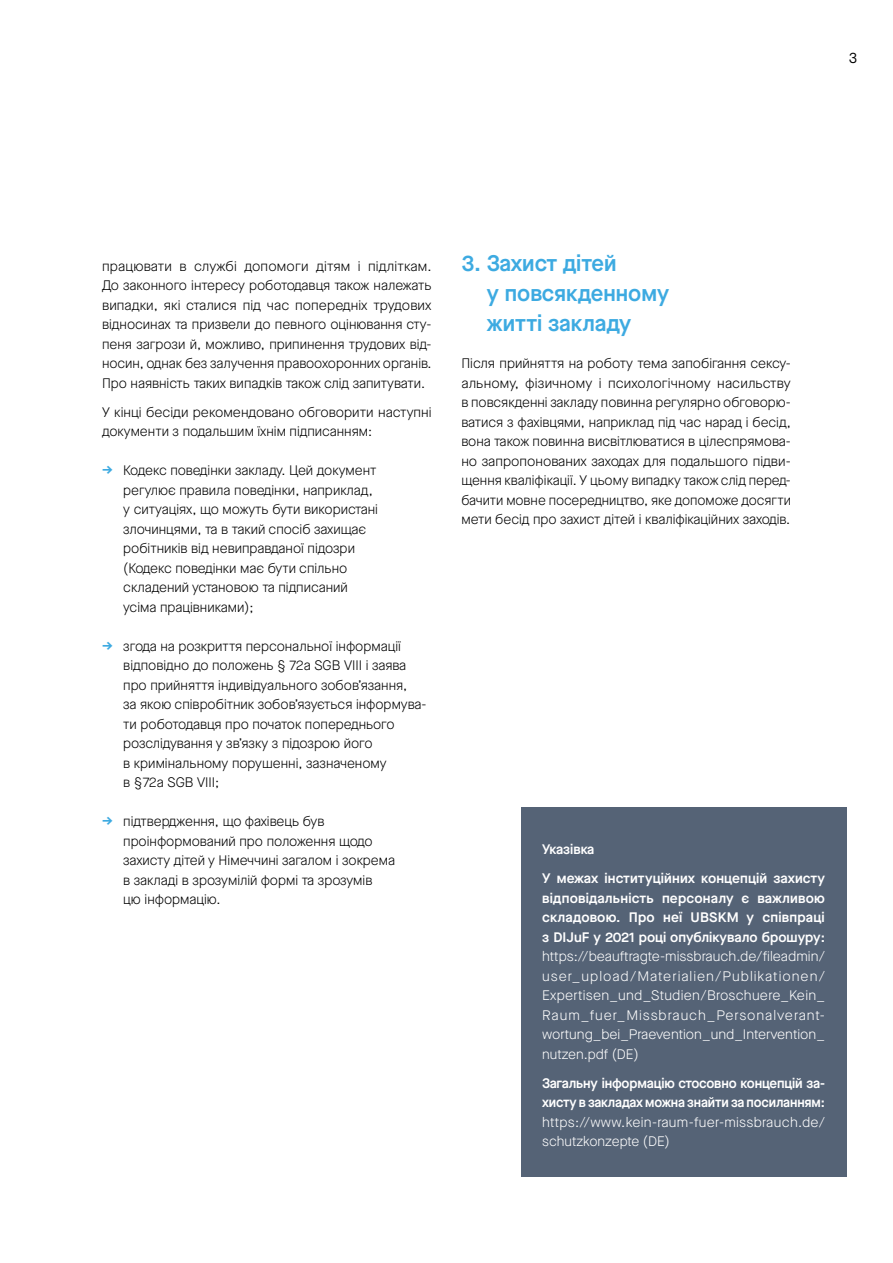
<style>
.page{position:relative;width:893px;height:1263px;background:#fff}
.page>*{position:absolute;margin:0;border:0;box-sizing:border-box;transform-origin:0 0}
.t1{font:600 22.5px/30px "Maison Neue";color:#3daae1}
.t2{font:15px "Maison Neue";color:#000}
.t3{font:300 13.8px/19.5px "Maison Neue";color:#000}
.t4{font:300 13.8px/19.5px "Maison Neue";color:#fff;text-align:justify}
.t5{font:600 13.8px/19.5px "Maison Neue";letter-spacing:-.01em;color:#fff;text-align:justify}
.s1{font-weight:600;font-size:15px;color:#3daae1}
.s2{font-weight:600}
.s3{font-weight:300}
</style>
<div class="page">
<div style="left:521px;top:807px;width:325px;height:369px;background:#556376"></div>
<p class="t2" style="left:849px;top:48px;width:10px">3</p>
<p class="t3" style="left:102px;top:256px;width:331px;text-align:justify">працювати в службі допомоги дітям і підліткам.<br>До законного інтересу роботодавця також належать випадки, які сталися під час попередніх трудових відносинах та призвели до певного оцінювання сту&shy;пеня загрози й, можливо, припинення трудових від&shy;носин, однак без залучення правоохоронних органів.<br>Про наявність таких випадків також слід запитувати.</p>
<p class="t3" style="left:102px;top:402px;width:331px">У кінці бесіди рекомендовано обговорити наступні документи з подальшим їхнім підписанням:</p>
<p class="t3" style="left:123px;top:461px;width:256px;text-indent:-21px"><span class="s1">→</span> Кодекс поведінки закладу. Цей документ регулює правила поведінки, наприклад, у ситуаціях, що можуть бути використані злочинцями, та в такий спосіб захищає робітників від невиправданої підозри (Кодекс поведінки має бути спільно складений установою та підписаний усіма працівниками);</p>
<p class="t3" style="left:123px;top:636px;width:305px;text-indent:-21px"><span class="s1">→</span> згода на розкриття персональної інформації відповідно до положень § 72a SGB VIII і заява про прийняття індивідуального зобов’язання,<br>за якою співробітник зобов’язується інформува&shy;ти роботодавця про початок попереднього розслідування у зв’язку з підозрою його<br>в кримінальному порушенні, зазначеному<br>в §72a SGB VIII;</p>
<p class="t3" style="left:123px;top:812px;width:273px;text-indent:-21px"><span class="s1">→</span> підтвердження, що фахівець був проінформований про положення щодо захисту дітей у Німеччині загалом і зокрема в закладі в зрозумілій формі та зрозумів<br>цю інформацію.</p>
<h2 class="t1" style="left:487px;top:247px;width:184px;text-indent:-26px">3. Захист дітей<br>у повсякденному житті закладу</h2>
<p class="t3" style="left:461px;top:354px;width:331px;text-align:justify">Після прийняття на роботу тема запобігання сексу&shy;альному, фізичному і психологічному насильству в повсякденні закладу повинна регулярно обговорю&shy;ватися з фахівцями, наприклад під час нарад і бесід, вона також повинна висвітлюватися в цілеспрямова&shy;но запропонованих заходах для подальшого підви&shy;щення кваліфікації. У цьому випадку також слід перед&shy;бачити мовне посередництво, яке допоможе досягти мети бесід про захист дітей і кваліфікаційних заходів.</p>
<p class="t5" style="left:542px;top:839px;width:54px">Указівка</p>
<p class="t4" style="left:542px;top:868px;width:284px"><span class="s2">У межах інституційних концепцій захисту відповідальність персоналу є важливою складовою. Про неї UBSKM у співпраці з DIJuF у 2021 році опублікувало брошуру: </span>https://beauftragte-missbrauch.de/fileadmin/ user_upload/Materialien/Publikationen/ Expertisen_und_Studien/Broschuere_Kein_ Raum_fuer_Missbrauch_Personalverant&shy;wortung_bei_Praevention_und_Intervention_ nutzen.pdf (DE)</p>
<p class="t5" style="left:542px;top:1073px;width:284px">Загальну інформацію стосовно концепцій за&shy;хисту в закладах можна знайти за посиланням: <span class="s3">https://www.kein-raum-fuer-missbrauch.de/ schutzkonzepte (DE)</span></p>
</div>
